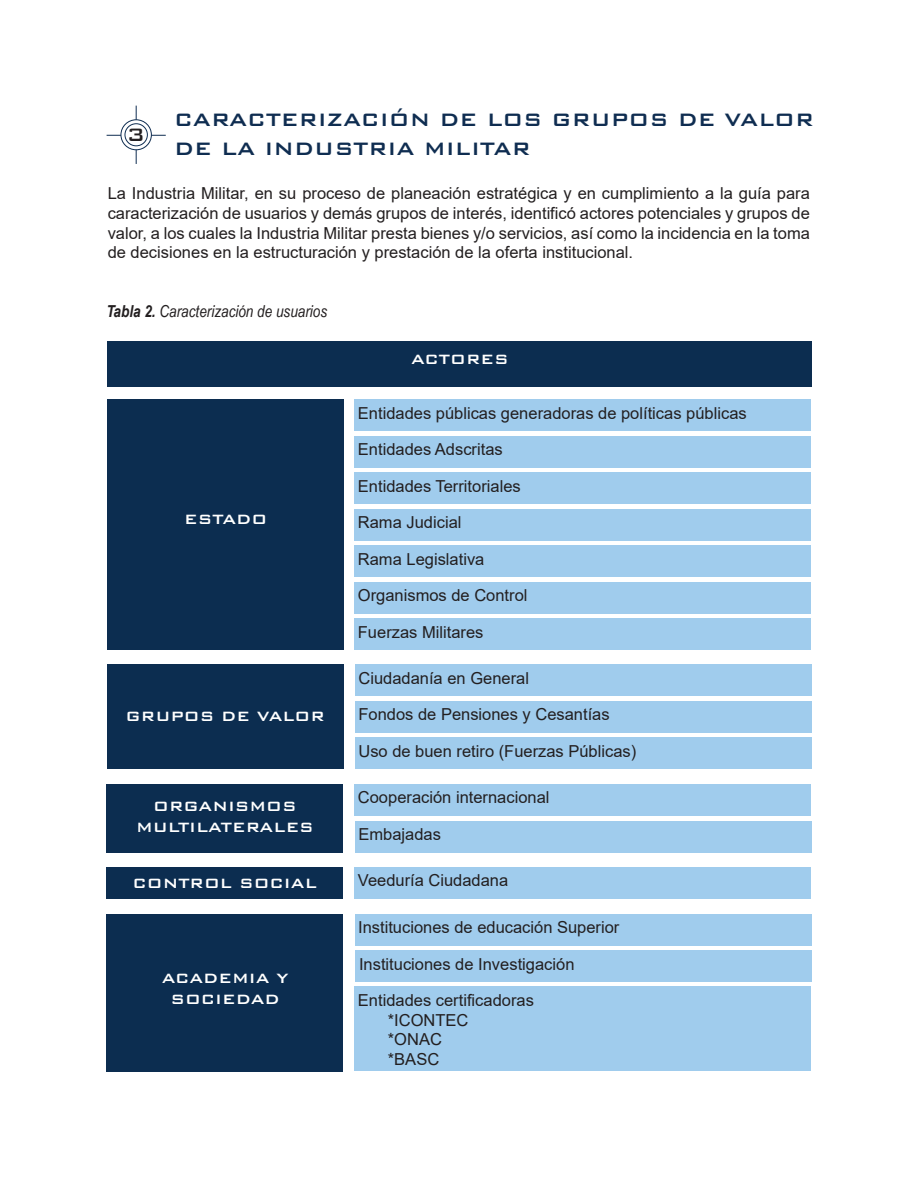
<style>
.page{position:relative;width:918px;height:1188px;background:#fff}
.page>*{position:absolute;margin:0;border:0;box-sizing:border-box;transform-origin:0 0}
.t1{font:500 24px/28.8px "Bank Gothic BT";color:#0f2d51}
.t2{font:500 24px "Bank Gothic BT";color:#231f20}
.t3{font:500 18px/21.6px "Bank Gothic BT";color:#fff;text-align:center}
.t4{font:16.5px/19.8px "Arial";color:#231f20}
.t5{font:italic 16.5px "Arial Narrow";color:#231f20}
.s1{font-weight:700}
</style>
<div class="page">
<div style="left:121px;top:119px;width:31px;height:31px;border:1px solid #0f2d51;border-radius:50%"></div>
<div style="left:125px;top:123px;width:23px;height:23px;border:1px solid #0f2d51;border-radius:50%"></div>
<svg style="left:136px;top:106px;width:1px;height:14px"></svg>
<svg style="left:136px;top:150px;width:1px;height:14px"></svg>
<svg style="left:107px;top:135px;width:14px;height:1px"></svg>
<svg style="left:151px;top:135px;width:15px;height:1px"></svg>
<div style="left:107px;top:399px;width:236px;height:251px;background:#0c2d50"></div>
<div style="left:108px;top:341px;width:704px;height:45px;background:#0c2d50"></div>
<div style="left:355px;top:399px;width:456px;height:32px;background:#a0cced"></div>
<div style="left:355px;top:436px;width:456px;height:32px;background:#a0cced"></div>
<div style="left:355px;top:472px;width:456px;height:32px;background:#a0cced"></div>
<div style="left:355px;top:509px;width:456px;height:32px;background:#a0cced"></div>
<div style="left:355px;top:545px;width:456px;height:32px;background:#a0cced"></div>
<div style="left:355px;top:582px;width:456px;height:32px;background:#a0cced"></div>
<div style="left:355px;top:618px;width:456px;height:32px;background:#a0cced"></div>
<div style="left:107px;top:664px;width:236px;height:105px;background:#0c2d50"></div>
<div style="left:355px;top:664px;width:457px;height:32px;background:#a0cced"></div>
<div style="left:355px;top:701px;width:457px;height:32px;background:#a0cced"></div>
<div style="left:355px;top:737px;width:457px;height:32px;background:#a0cced"></div>
<div style="left:107px;top:784px;width:236px;height:68px;background:#0c2d50"></div>
<div style="left:355px;top:784px;width:456px;height:32px;background:#a0cced"></div>
<div style="left:355px;top:821px;width:457px;height:31px;background:#a0cced"></div>
<div style="left:107px;top:867px;width:236px;height:32px;background:#0c2d50"></div>
<div style="left:355px;top:867px;width:456px;height:32px;background:#a0cced"></div>
<div style="left:107px;top:914px;width:236px;height:157px;background:#0c2d50"></div>
<div style="left:355px;top:914px;width:456px;height:32px;background:#a0cced"></div>
<div style="left:356px;top:950px;width:456px;height:32px;background:#a0cced"></div>
<div style="left:355px;top:987px;width:456px;height:84px;background:#a0cced"></div>
<h1 class="t2" style="left:127px;top:122px;width:20px">3</h1>
<h1 class="t1" style="left:174px;top:105px;width:641px">CARACTERIZACIÓN DE LOS GRUPOS DE VALOR<br>DE LA INDUSTRIA MILITAR</h1>
<p class="t4" style="left:108px;top:183px;width:704px;text-align:justify">La Industria Militar, en su proceso de planeación estratégica y en cumplimiento a la guía para caracterización de usuarios y demás grupos de interés, identificó actores potenciales y grupos de valor, a los cuales la Industria Militar presta bienes y/o servicios, así como la incidencia en la toma de decisiones en la estructuración y prestación de la oferta institucional.</p>
<p class="t5" style="left:107px;top:300px;width:222px"><span class="s1">Tabla 2.</span> Caracterización de usuarios</p>
<p class="t3" style="left:184px;top:508px;width:85px">ESTADO</p>
<p class="t3" style="left:126px;top:705px;width:201px">GRUPOS DE VALOR</p>
<p class="t3" style="left:136px;top:795px;width:179px">ORGANISMOS<br>MULTILATERALES</p>
<p class="t3" style="left:411px;top:348px;width:99px">ACTORES</p>
<p class="t4" style="left:358px;top:403px;width:390px">Entidades públicas generadoras de políticas públicas</p>
<p class="t4" style="left:358px;top:439px;width:146px">Entidades Adscritas</p>
<p class="t4" style="left:358px;top:476px;width:164px">Entidades Territoriales</p>
<p class="t4" style="left:358px;top:512px;width:105px">Rama Judicial</p>
<p class="t4" style="left:358px;top:549px;width:128px">Rama Legislativa</p>
<p class="t4" style="left:358px;top:585px;width:171px">Organismos de Control</p>
<p class="t4" style="left:358px;top:622px;width:127px">Fuerzas Militares</p>
<p class="t4" style="left:358px;top:668px;width:172px">Ciudadanía en General</p>
<p class="t4" style="left:358px;top:704px;width:253px">Fondos de Pensiones y Cesantías</p>
<p class="t4" style="left:358px;top:741px;width:279px">Uso de buen retiro (Fuerzas Públicas)</p>
<p class="t4" style="left:358px;top:787px;width:193px">Cooperación internacional</p>
<p class="t4" style="left:358px;top:824px;width:84px">Embajadas</p>
<p class="t3" style="left:133px;top:872px;width:186px">CONTROL SOCIAL</p>
<p class="t4" style="left:358px;top:871px;width:152px">Veeduría Ciudadana</p>
<p class="t3" style="left:162px;top:967px;width:128px">ACADEMIA Y<br>SOCIEDAD</p>
<p class="t4" style="left:358px;top:917px;width:263px">Instituciones de educación Superior</p>
<p class="t4" style="left:358px;top:946px;width:218px;line-height:36.2px">Instituciones de Investigación<br>Entidades certificadoras</p>
<p class="t4" style="left:388px;top:1010px;width:82px">*ICONTEC *ONAC *BASC</p>
</div>
